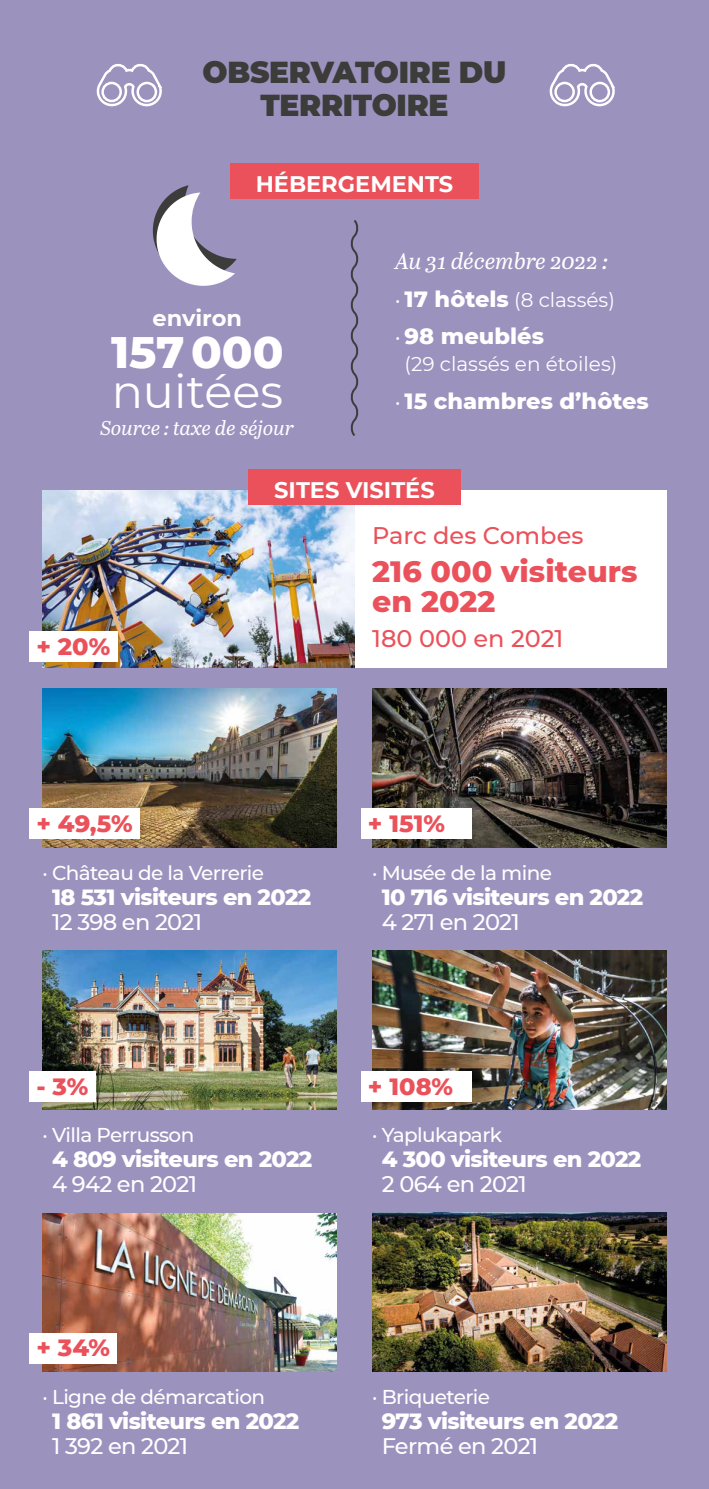
<style>
.page{position:relative;width:709px;height:1489px;background:#fff}
.page>*{position:absolute;margin:0;border:0;box-sizing:border-box;transform-origin:0 0}
.t1{font:46.25px "Montserrat";color:#fff}
.t2{font:800 45px "Montserrat";color:#fff}
.t3{font:900 30.25px/33px "Montserrat";letter-spacing:-.01em;color:#3c3c3b;text-align:center}
.t4{font:800 30px/30px "Montserrat";color:#ea515a}
.t5{font:800 24px "Montserrat";color:#ea515a}
.t6{font:500 24px "Montserrat";color:#ea515a}
.t7{font:800 22.5px "Montserrat";letter-spacing:-.03em;color:#fff}
.t8{font:500 22.5px "Montserrat";letter-spacing:-.03em;color:#fff}
.t9{font:700 22.5px "Montserrat";color:#fff}
.t10{font:800 22.5px "Montserrat";color:#fff}
.t11{font:italic 22.5px "Abril Text";color:#fff}
.t12{font:500 20px "Montserrat";letter-spacing:-.03em;color:#fff}
.t13{font:20px "Montserrat";color:#fff}
.t14{font:italic 20px "Abril Text";color:#fff}
.s1{font-weight:500}
.s2{font-weight:800;font-size:22.5px}
.s3{font-weight:500;font-size:20px}
</style>
<div class="page">
<div style="left:0;top:0;width:709px;height:1488px;background:#9b92be"></div>
<div style="left:230px;top:163px;width:248px;height:36px;background:#ea515a"></div>
<img style="left:43px;top:1213px;width:294px;height:158px">
<img style="left:372px;top:1212px;width:294px;height:159px">
<svg style="left:350px;top:220px;width:9px;height:216px"></svg>
<svg style="left:152px;top:185px;width:85px;height:101px"></svg>
<svg style="left:96px;top:64px;width:66px;height:43px"></svg>
<svg style="left:549px;top:64px;width:66px;height:43px"></svg>
<img style="left:43px;top:688px;width:294px;height:159px">
<img style="left:372px;top:688px;width:294px;height:159px">
<div style="left:29px;top:808px;width:111px;height:30px;background:#fff"></div>
<div style="left:361px;top:808px;width:110px;height:30px;background:#fff"></div>
<img style="left:43px;top:950px;width:294px;height:159px">
<img style="left:372px;top:950px;width:294px;height:159px">
<div style="left:29px;top:1071px;width:66px;height:30px;background:#fff"></div>
<div style="left:361px;top:1071px;width:110px;height:30px;background:#fff"></div>
<div style="left:29px;top:1332px;width:88px;height:31px;background:#fff"></div>
<div style="left:43px;top:490px;width:623px;height:177px;background:#fff"></div>
<img style="left:43px;top:490px;width:311px;height:177px">
<div style="left:248px;top:468px;width:213px;height:36px;background:#ea515a"></div>
<div style="left:29px;top:631px;width:88px;height:31px;background:#fff"></div>
<h3 class="t3" style="left:203px;top:54px;width:305px">OBSERVATOIRE DU<br>TERRITOIRE</h3>
<p class="t9" style="left:256px;top:168px;width:199px">HÉBERGEMENTS</p>
<p class="t9" style="left:152px;top:301px;width:91px">environ</p>
<h2 class="t2" style="left:111px;top:319px;width:174px">157 000</h2>
<h1 class="t1" style="left:112px;top:360px;width:173px">nuitées</h1>
<p class="t14" style="left:100px;top:413px;width:195px">Source : taxe de séjour</p>
<p class="t11" style="left:395px;top:244px;width:214px">Au 31 décembre 2022 :</p>
<p class="t13" style="left:395px;top:286px;width:221px"><span class="s1">·</span> <span class="s2">17 hôtels</span> (8 classés)</p>
<p class="t10" style="left:395px;top:320px;width:150px"><span class="s3">·</span> 98 meublés</p>
<p class="t13" style="left:404px;top:350px;width:214px">(29 classés en étoiles)</p>
<p class="t10" style="left:395px;top:384px;width:255px"><span class="s3">·</span> 15 chambres d’hôtes</p>
<p class="t5" style="left:36px;top:629px;width:75px">+ 20%</p>
<p class="t9" style="left:274px;top:473px;width:162px">SITES VISITÉS</p>
<p class="t6" style="left:372px;top:519px;width:213px">Parc des Combes</p>
<h3 class="t4" style="left:372px;top:554px;width:267px">216 000 visiteurs en 2022</h3>
<p class="t6" style="left:372px;top:622px;width:193px">180 000 en 2021</p>
<p class="t5" style="left:36px;top:805px;width:98px">+ 49,5%</p>
<p class="t5" style="left:368px;top:805px;width:79px">+ 151%</p>
<p class="t12" style="left:43px;top:858px;width:223px">· Château de la Verrerie</p>
<p class="t7" style="left:52px;top:880px;width:261px">18 531 visiteurs en 2022</p>
<p class="t8" style="left:52px;top:905px;width:151px">12 398 en 2021</p>
<p class="t12" style="left:372px;top:858px;width:181px">· Musée de la mine</p>
<p class="t7" style="left:382px;top:880px;width:263px">10 716 visiteurs en 2022</p>
<p class="t8" style="left:382px;top:905px;width:140px">4 271 en 2021</p>
<p class="t5" style="left:36px;top:1068px;width:54px">- 3%</p>
<p class="t5" style="left:368px;top:1068px;width:87px">+ 108%</p>
<p class="t12" style="left:43px;top:1120px;width:153px">· Villa Perrusson</p>
<p class="t7" style="left:52px;top:1141px;width:262px">4 809 visiteurs en 2022</p>
<p class="t8" style="left:52px;top:1167px;width:147px">4 942 en 2021</p>
<p class="t5" style="left:36px;top:1329px;width:75px">+ 34%</p>
<p class="t12" style="left:43px;top:1382px;width:224px">· Ligne de démarcation</p>
<p class="t7" style="left:52px;top:1403px;width:249px">1 861 visiteurs en 2022</p>
<p class="t8" style="left:52px;top:1429px;width:138px">1 392 en 2021</p>
<p class="t12" style="left:372px;top:1120px;width:131px">· Yaplukapark</p>
<p class="t7" style="left:382px;top:1141px;width:261px">4 300 visiteurs en 2022</p>
<p class="t8" style="left:382px;top:1167px;width:147px">2 064 en 2021</p>
<p class="t12" style="left:372px;top:1382px;width:119px">· Briqueterie</p>
<p class="t7" style="left:382px;top:1403px;width:238px">973 visiteurs en 2022</p>
<p class="t8" style="left:382px;top:1429px;width:158px">Fermé en 2021</p>
</div>
